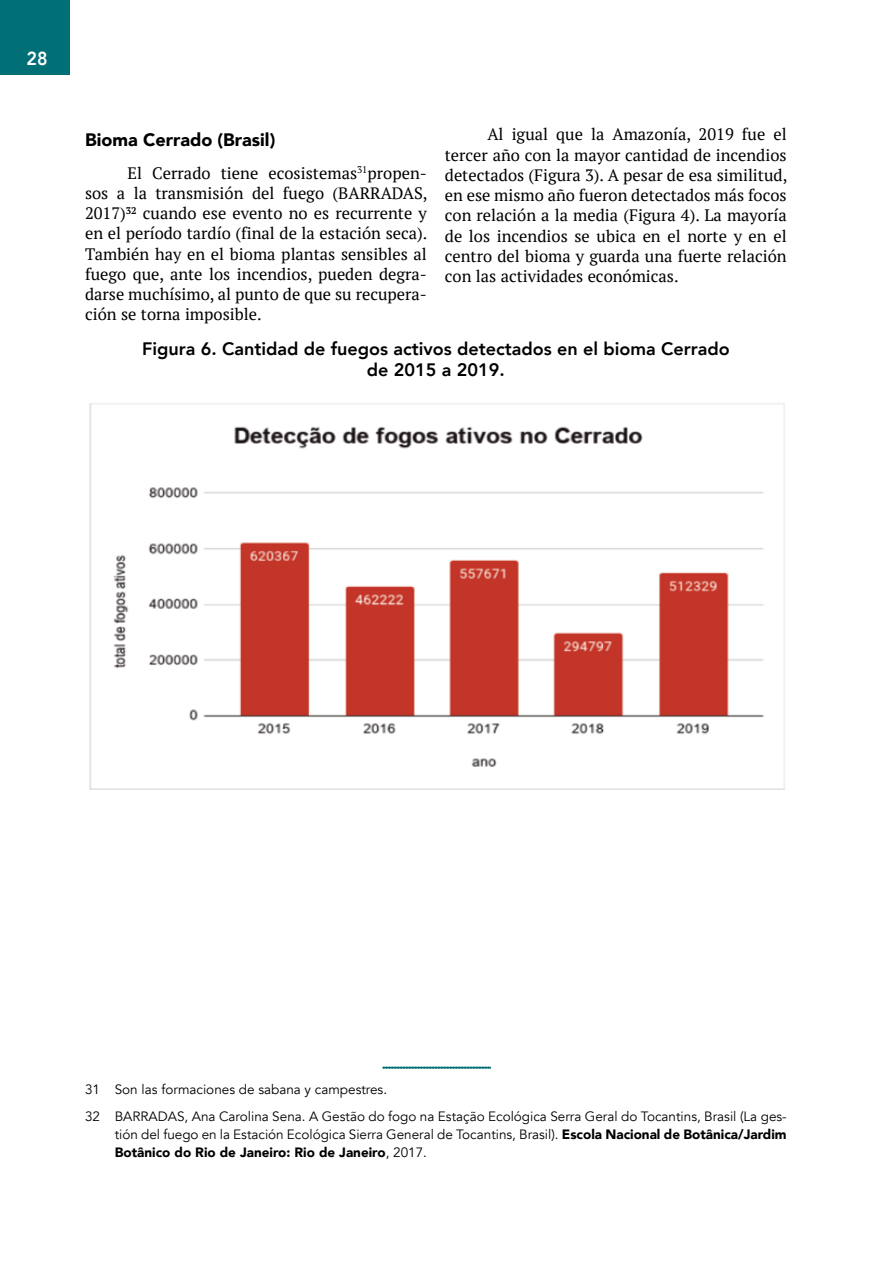
<style>
.page{position:relative;width:893px;height:1263px;background:#fff}
.page>*{position:absolute;margin:0;border:0;box-sizing:border-box;transform-origin:0 0}
.t1{font:800 18.75px "Avenir";color:#fff;scale:.95 1}
.t2{font:800 18px/21.6px "Avenir";color:#000;text-align:center}
.t3{font:900 18px "Avenir";color:#000}
.t4{font:16.5px/20.2px "PT Serif";color:#000;text-align:justify}
.t5{font:13.5px/26.5px "Avenir";color:#000}
.s1{font-weight:900}
</style>
<div class="page">
<div style="left:0;top:0;width:70px;height:74px;background:#006f76"></div>
<svg style="left:383px;top:1067px;width:108px;height:1px"></svg>
<img style="left:89px;top:403px;width:696px;height:387px">
<p class="t1" style="left:26px;top:44px;width:24px">28</p>
<p class="t3" style="left:85px;top:124px;width:192px">Bioma Cerrado (Brasil)</p>
<p class="t4" style="left:85px;top:162px;width:344px;text-indent:43px">El Cerrado tiene ecosistemas<sup>31</sup>propen&shy;sos a la transmisión del fuego (BARRADAS, 2017)<sup>32</sup> cuando ese evento no es recurrente y en el período tardío (final de la estación seca).<br>También hay en el bioma plantas sensibles al fuego que, ante los incendios, pueden degra&shy;darse muchísimo, al punto de que su recupera&shy;ción se torna imposible.</p>
<p class="t4" style="left:445px;top:124px;width:344px;text-indent:43px">Al igual que la Amazonía, 2019 fue el tercer año con la mayor cantidad de incendios detectados (Figura 3). A pesar de esa similitud, en ese mismo año fueron detectados más focos con relación a la media (Figura 4). La mayoría de los incendios se ubica en el norte y en el centro del bioma y guarda una fuerte relación con las actividades económicas.</p>
<p class="t2" style="left:142px;top:338px;width:589px">Figura 6. Cantidad de fuegos activos detectados en el bioma Cerrado de 2015 a 2019.</p>
<p class="t5" style="left:85px;top:1076px;width:703px">31 Son las formaciones de sabana y campestres.<br>32 BARRADAS, Ana Carolina Sena. A Gestão do fogo na Estação Ecológica Serra Geral do Tocantins, Brasil (La ges-</p>
<p class="t5" style="left:115px;top:1125px;width:673px;line-height:18px">tión del fuego en la Estación Ecológica Sierra General de Tocantins, Brasil). <span class="s1">Escola Nacional de Botânica/Jardim<br>Botânico do Rio de Janeiro: Rio de Janeiro</span>, 2017.</p>
</div>
